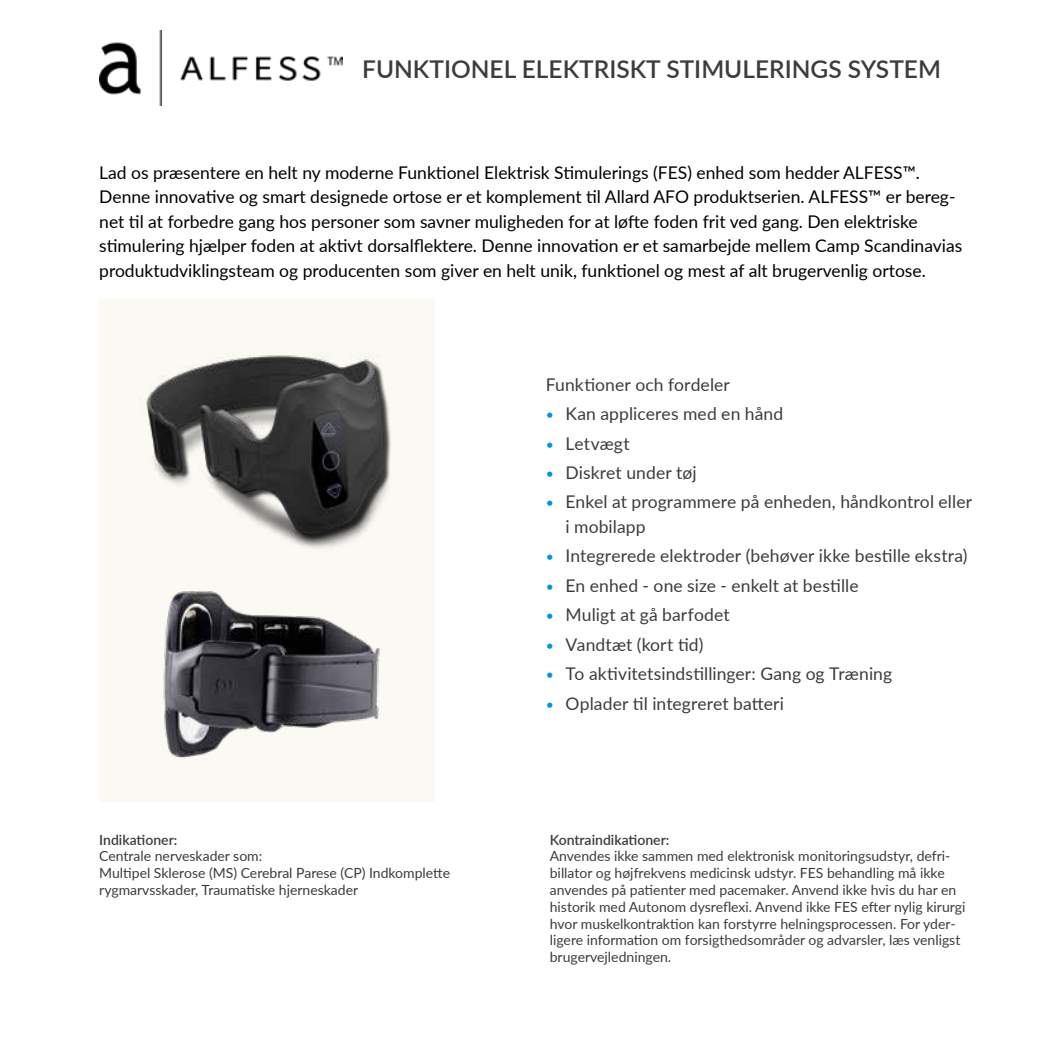
<style>
.page{position:relative;width:1042px;height:1042px;background:#fff}
.page>*{position:absolute;margin:0;border:0;box-sizing:border-box;transform-origin:0 0}
.t1{font:600 24.5px "Lato";color:#3c3c3b}
.t2{font:17.5px/24.5px "Lato";color:#000}
.t3{font:17.5px/29.4px "Lato";letter-spacing:.005em;color:#3c3c3b}
.t4{font:14px/16.8px "Lato";color:#3c3c3b}
.t5{font:600 14px "Lato";color:#3c3c3b}
.s1{font-size:14px;color:#0095db}
</style>
<div class="page">
<img style="left:99px;top:31px;width:243px;height:74px">
<div style="left:99px;top:300px;width:336px;height:502px;background:#fbf9f3"></div>
<img style="left:146px;top:355px;width:245px;height:194px">
<img style="left:163px;top:591px;width:217px;height:167px">
<h1 class="t1" style="left:362px;top:51px;width:580px">FUNKTIONEL ELEKTRISKT STIMULERINGS SYSTEM</h1>
<p class="t2" style="left:99px;top:159px;width:864px">Lad os præsentere en helt ny moderne Funktionel Elektrisk Stimulerings (FES) enhed som hedder ALFESS™.<br>Denne innovative og smart designede ortose er et komplement til Allard AFO produktserien. ALFESS™ er bereg&shy;net til at forbedre gang hos personer som savner muligheden for at løfte foden frit ved gang. Den elektriske stimulering hjælper foden at aktivt dorsalflektere. Denne innovation er et samarbejde mellem Camp Scandinavias produktudviklingsteam og producenten som giver en helt unik, funktionel og mest af alt brugervenlig ortose.</p>
<p class="t5" style="left:99px;top:829px;width:80px">Indikationer:</p>
<p class="t4" style="left:99px;top:847px;width:352px">Centrale nerveskader som:<br>Multipel Sklerose (MS) Cerebral Parese (CP) Indkomplette rygmarvsskader, Traumatiske hjerneskader</p>
<p class="t3" style="left:546px;top:369px;width:428px">Funktioner och fordeler<br><span class="s1">ҋ</span> Kan appliceres med en hånd<br><span class="s1">ҋ</span> Letvægt<br><span class="s1">ҋ</span> Diskret under tøj<br><span class="s1">ҋ</span> Enkel at programmere på enheden, håndkontrol eller</p>
<p class="t3" style="left:546px;top:511px;width:423px;text-indent:20px">i mobilapp<br><span class="s1">ҋ</span> Integrerede elektroder (behøver ikke bestille ekstra) <span class="s1">ҋ</span> En enhed - one size - enkelt at bestille<br><span class="s1">ҋ</span> Muligt at gå barfodet<br><span class="s1">ҋ</span> Vandtæt (kort tid)<br><span class="s1">ҋ</span> To aktivitetsindstillinger: Gang og Træning<br><span class="s1">ҋ</span> Oplader til integreret batteri</p>
<p class="t5" style="left:550px;top:829px;width:121px">Kontraindikationer:</p>
<p class="t4" style="left:550px;top:847px;width:417px">Anvendes ikke sammen med elektronisk monitoringsudstyr, defri&shy;billator og højfrekvens medicinsk udstyr. FES behandling må ikke anvendes på patienter med pacemaker. Anvend ikke hvis du har en historik med Autonom dysreflexi. Anvend ikke FES efter nylig kirurgi hvor muskelkontraktion kan forstyrre helningsprocessen. For yder&shy;ligere information om forsigthedsområder og advarsler, læs venligst brugervejledningen.</p>
</div>
